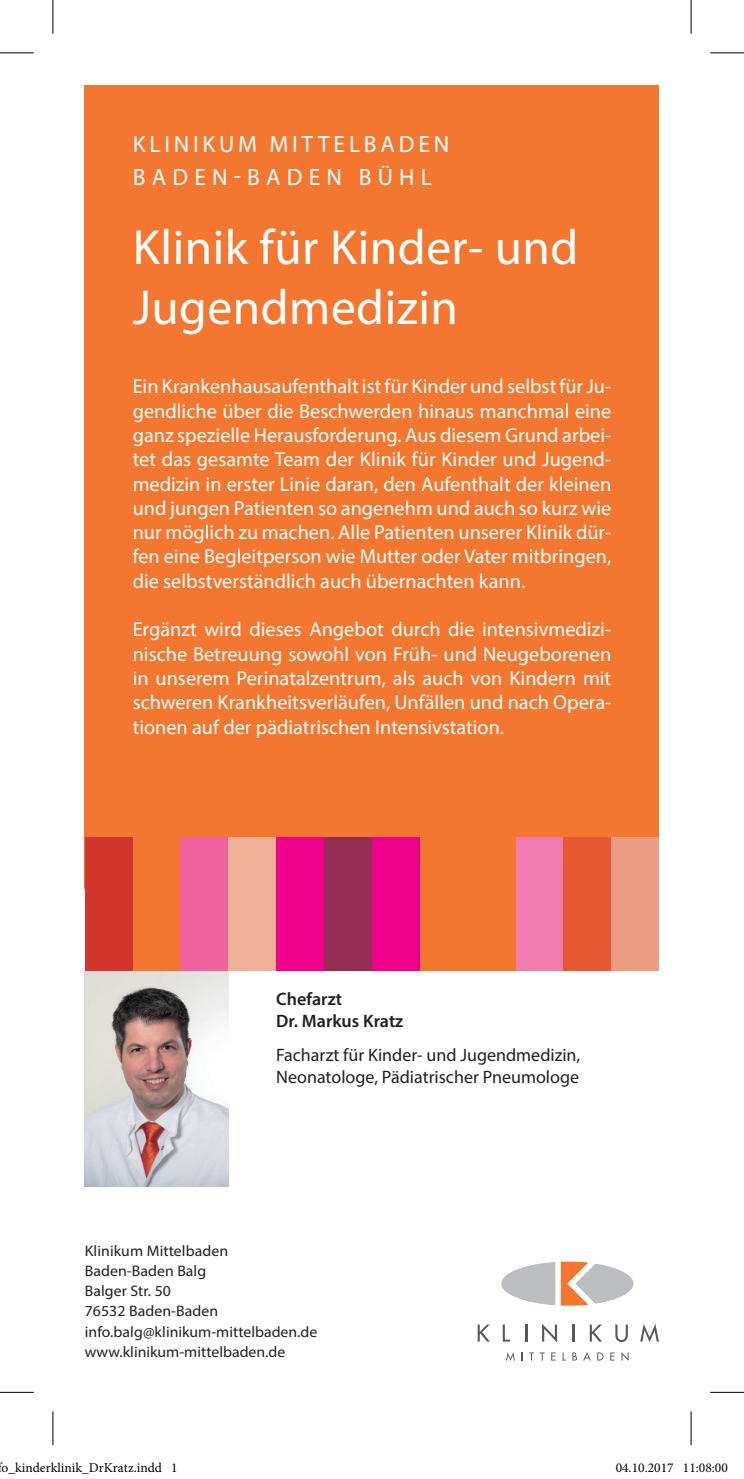
<style>
.page{position:relative;width:744px;height:1479px;background:#fff}
.page>*{position:absolute;margin:0;border:0;box-sizing:border-box;transform-origin:0 0}
.t1{font:49.5px/59.4px "Myriad Pro";letter-spacing:.01em;color:#fff}
.t2{font:23.62px/33.8px "Myriad Pro";letter-spacing:.16em;color:#fff}
.t3{font:20.25px/24.3px "Myriad Pro";color:#fff;text-align:justify}
.t4{font:18px/21.6px "Myriad Pro";color:#231f20}
.t5{font:600 18px/21.6px "Myriad Pro";color:#231f20}
.t6{font:15.3px/20.2px "Myriad Pro";letter-spacing:.005em;color:#231f20}
.t7{font:13.5px "Minion Pro";color:#000}
</style>
<div class="page">
<div style="left:85px;top:85px;width:574px;height:803px;background:#f37730"></div>
<div style="left:85px;top:837px;width:48px;height:134px;background:#d0372a"></div>
<div style="left:133px;top:837px;width:47px;height:134px;background:#f37730"></div>
<div style="left:180px;top:837px;width:48px;height:134px;background:#f0639d"></div>
<div style="left:228px;top:837px;width:48px;height:134px;background:#f0af97"></div>
<div style="left:276px;top:837px;width:48px;height:134px;background:#ed028c"></div>
<div style="left:324px;top:837px;width:48px;height:134px;background:#942d53"></div>
<div style="left:372px;top:837px;width:48px;height:134px;background:#ed028c"></div>
<div style="left:420px;top:837px;width:47px;height:134px;background:#f37730"></div>
<div style="left:467px;top:837px;width:48px;height:134px;background:#f37730"></div>
<div style="left:515px;top:837px;width:48px;height:134px;background:#f17cb0"></div>
<div style="left:563px;top:837px;width:48px;height:134px;background:#e65831"></div>
<div style="left:611px;top:837px;width:48px;height:134px;background:#eb9c82"></div>
<svg style="left:506px;top:1352px;width:9px;height:9px"></svg>
<svg style="left:529px;top:1352px;width:15px;height:8px"></svg>
<svg style="left:551px;top:1352px;width:4px;height:8px"></svg>
<svg style="left:562px;top:1352px;width:4px;height:8px"></svg>
<svg style="left:572px;top:1352px;width:5px;height:8px"></svg>
<svg style="left:583px;top:1352px;width:8px;height:8px"></svg>
<svg style="left:597px;top:1352px;width:6px;height:8px"></svg>
<svg style="left:610px;top:1352px;width:4px;height:8px"></svg>
<svg style="left:621px;top:1352px;width:7px;height:9px"></svg>
<svg style="left:477px;top:1324px;width:13px;height:18px"></svg>
<svg style="left:502px;top:1324px;width:8px;height:18px"></svg>
<svg style="left:525px;top:1324px;width:2px;height:18px"></svg>
<svg style="left:542px;top:1324px;width:15px;height:18px"></svg>
<svg style="left:572px;top:1324px;width:2px;height:18px"></svg>
<svg style="left:589px;top:1324px;width:13px;height:18px"></svg>
<svg style="left:615px;top:1324px;width:12px;height:18px"></svg>
<svg style="left:640px;top:1324px;width:19px;height:18px"></svg>
<svg style="left:575px;top:1264px;width:58px;height:40px;fill:#bcbdc0"></svg>
<svg style="left:501px;top:1262px;width:87px;height:44px"></svg>
<img style="left:85px;top:971px;width:143px;height:216px">
<hr style="left:0;top:53px;width:34px;height:1px;background:#000">
<hr style="left:710px;top:53px;width:34px;height:1px;background:#000">
<hr style="left:0;top:1392px;width:34px;height:1px;background:#000">
<hr style="left:710px;top:1392px;width:34px;height:1px;background:#000">
<hr style="left:53px;top:0;width:1px;height:34px;background:#000">
<hr style="left:53px;top:1411px;width:1px;height:34px;background:#000">
<hr style="left:690px;top:0;width:1px;height:34px;background:#000">
<hr style="left:690px;top:1411px;width:1px;height:34px;background:#000">
<div style="left:615px;top:1463px;width:7px;height:10px;border:1px solid #fff;border-radius:50%"></div>
<svg style="left:617px;top:1463px;width:5px;height:10px"></svg>
<div style="left:721px;top:1463px;width:6px;height:10px;border:1px solid #fff;border-radius:50%"></div>
<svg style="left:721px;top:1463px;width:5px;height:10px"></svg>
<p class="t2" style="left:133px;top:126px;width:318px">KLINIKUM MITTELBADEN<br>BADEN-BADEN BÜHL</p>
<h1 class="t1" style="left:133px;top:217px;width:447px">Klinik für Kinder- und<br>Jugendmedizin</h1>
<p class="t3" style="left:133px;top:374px;width:480px">Ein Krankenhausaufenthalt ist für Kinder und selbst für Ju&shy;gendliche über die Beschwerden hinaus manchmal eine ganz spezielle Herausforderung. Aus diesem Grund arbei&shy;tet das gesamte Team der Klinik für Kinder und Jugend&shy;medizin in erster Linie daran, den Aufenthalt der kleinen und jungen Patienten so angenehm und auch so kurz wie nur möglich zu machen. Alle Patienten unserer Klinik dür&shy;fen eine Begleitperson wie Mutter oder Vater mitbringen, die selbstverständlich auch übernachten kann.</p>
<p class="t3" style="left:133px;top:617px;width:480px">Ergänzt wird dieses Angebot durch die intensivmedizi&shy;nische Betreuung sowohl von Früh- und Neugeborenen in unserem Perinatalzentrum, als auch von Kindern mit schweren Krankheitsverläufen, Unfällen und nach Opera&shy;tionen auf der pädiatrischen Intensivstation.</p>
<p class="t5" style="left:276px;top:988px;width:129px">Chefarzt<br>Dr. Markus Kratz</p>
<p class="t4" style="left:276px;top:1044px;width:305px">Facharzt für Kinder- und Jugendmedizin,<br>Neonatologe, Pädiatrischer Pneumologe</p>
<p class="t6" style="left:85px;top:1240px;width:234px">Klinikum Mittelbaden<br>Baden-Baden Balg<br>Balger Str. 50<br>76532 Baden-Baden info.balg@klinikum-mittelbaden.de www.klinikum-mittelbaden.de</p>
<p class="t7" style="left:-2px;top:1459px;width:182px">fo_kinderklinik_DrKratz.indd 1</p>
<p class="t7" style="left:615px;top:1459px;width:114px">04.10.2017 11:08:00</p>
</div>
